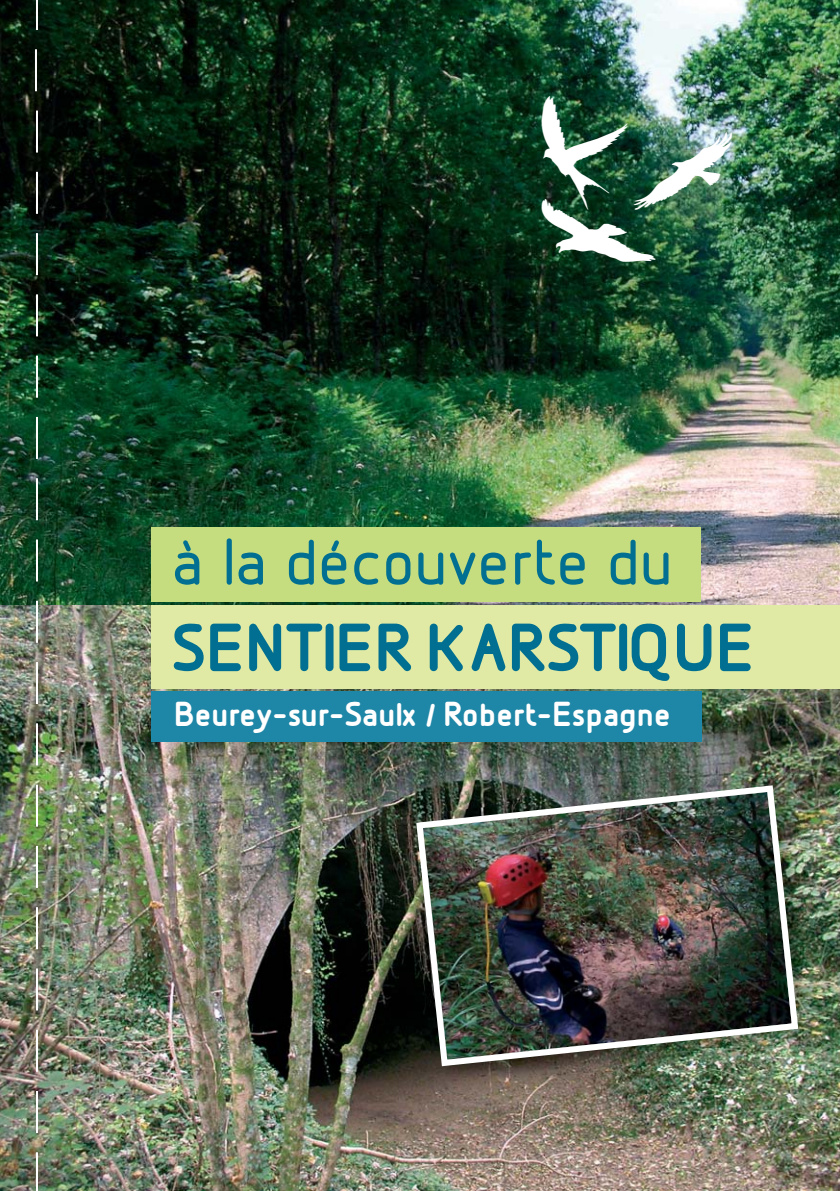
<style>
.page{position:relative;width:840px;height:1191px;background:#fff}
.page>*{position:absolute;margin:0;border:0;box-sizing:border-box;transform-origin:0 0}
.t1{font:700 72px "Designio";color:#006f91}
.t2{font:500 72px "Designio";color:#006f91}
.t3{font:44px/52.8px "Birdsofa Feather";color:#fff}
.t4{font:700 36.8px "Designio";color:#fff}
</style>
<div class="page">
<img style="left:0;top:0;width:839px;height:605px">
<img style="left:0;top:605px;width:839px;height:586px">
<img style="left:406px;top:774px;width:419px;height:320px">
<img style="left:413px;top:782px;width:388px;height:287px">
<div style="left:151px;top:691px;width:549px;height:50px;background:#1e86a6"></div>
<div style="left:151px;top:527px;width:548px;height:75px;background:#c6dd7f"></div>
<div style="left:151px;top:605px;width:688px;height:83px;background:#e0eaa4"></div>
<hr style="left:36px;top:0;width:2px;height:30px;background:#fff">
<hr style="left:35px;top:49px;width:2px;height:42px;background:#fff">
<hr style="left:36px;top:111px;width:2px;height:42px;background:#fff">
<hr style="left:36px;top:172px;width:2px;height:42px;background:#fff">
<hr style="left:36px;top:233px;width:2px;height:42px;background:#fff">
<hr style="left:36px;top:294px;width:2px;height:42px;background:#fff">
<hr style="left:36px;top:356px;width:2px;height:42px;background:#fff">
<hr style="left:36px;top:417px;width:2px;height:42px;background:#fff">
<hr style="left:36px;top:478px;width:2px;height:42px;background:#fff">
<hr style="left:36px;top:539px;width:2px;height:42px;background:#fff">
<hr style="left:36px;top:601px;width:2px;height:42px;background:#fff">
<hr style="left:36px;top:662px;width:2px;height:42px;background:#fff">
<hr style="left:36px;top:723px;width:2px;height:42px;background:#fff">
<hr style="left:36px;top:784px;width:2px;height:42px;background:#fff">
<hr style="left:36px;top:846px;width:2px;height:42px;background:#fff">
<hr style="left:36px;top:907px;width:2px;height:42px;background:#fff">
<hr style="left:36px;top:968px;width:2px;height:42px;background:#fff">
<hr style="left:36px;top:1029px;width:2px;height:42px;background:#fff">
<hr style="left:36px;top:1091px;width:2px;height:42px;background:#fff">
<hr style="left:36px;top:1152px;width:2px;height:39px;background:#fff">
<p class="t3" style="left:539px;top:167px;width:198px">te z</p>
<h1 class="t2" style="left:171px;top:540px;width:502px">à la découverte du</h1>
<h1 class="t1" style="left:171px;top:627px;width:584px">SENTIER KARSTIQUE</h1>
<p class="t4" style="left:174px;top:703px;width:498px">Beurey-sur-Saulx / Robert-Espagne</p>
</div>
